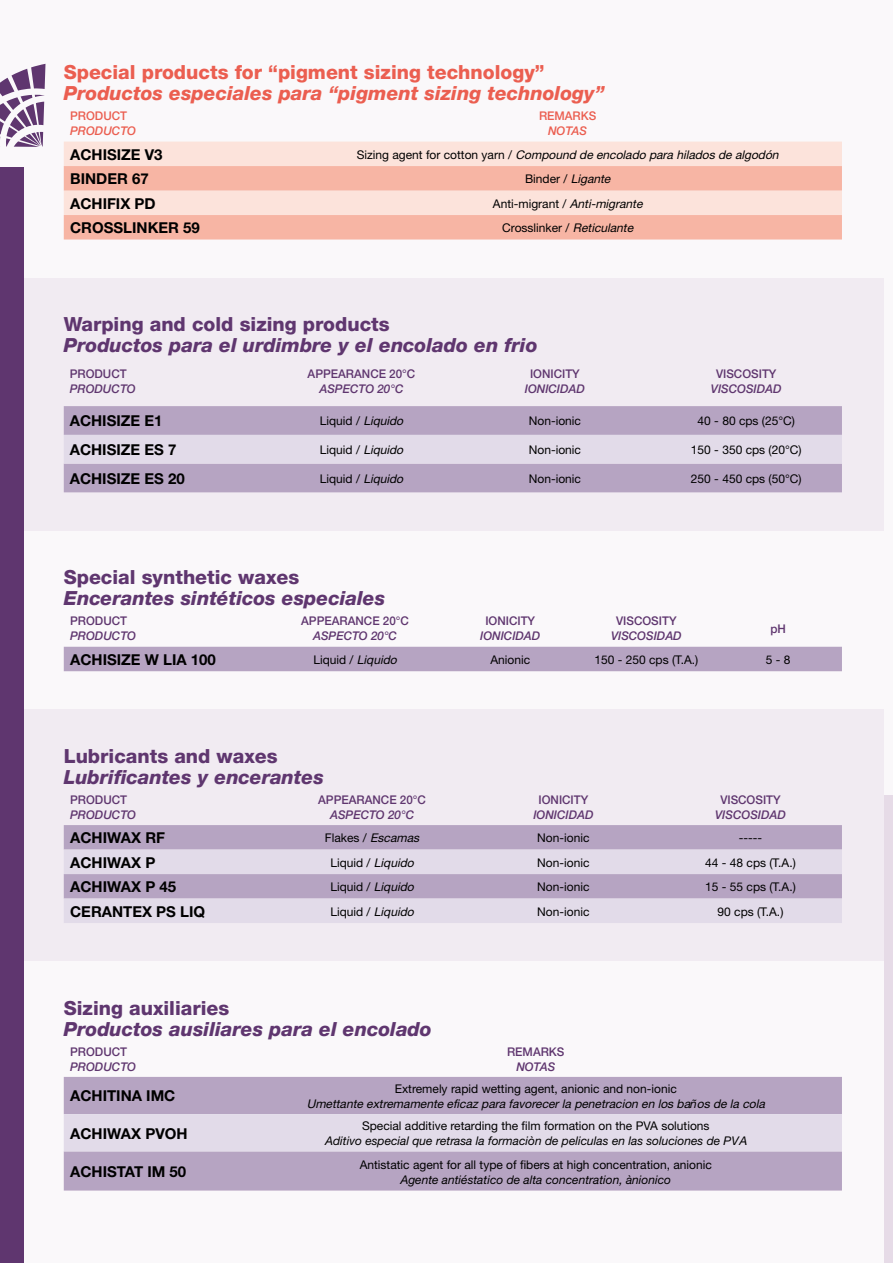
<style>
.page{position:relative;width:893px;height:1263px;background:#fff}
.page>*{position:absolute;margin:0;border:0;box-sizing:border-box;transform-origin:0 0}
.t1{font:italic 800 19.5px "Helvetica Neue";color:#5f366f}
.t2{font:800 19.5px "Helvetica Neue";color:#5f366f}
.t3{font:italic 800 19.5px "Helvetica Neue";color:#eb5e50}
.t4{font:800 19.5px "Helvetica Neue";color:#eb5e50}
.t5{font:700 15px "Helvetica Neue";color:#000}
.t6{font:12px/15px "Helvetica Neue";color:#000;text-align:center}
.t7{font:italic 12px "Helvetica Neue East A";color:#000}
.t8{font:500 12px "Helvetica Neue";color:#5f366f}
.t9{font:italic 500 12px "Helvetica Neue";color:#5f366f}
.t10{font:italic 12px/15px "Helvetica Neue";color:#000;text-align:center}
.t11{font:500 12px "Helvetica Neue";color:#eb5e50}
.t12{font:italic 500 12px "Helvetica Neue";color:#eb5e50}
.s1{font-family:"Helvetica Neue";font-style:normal}
.s2{font-family:"Helvetica Neue East A";font-style:italic}
.s3{font-family:"Helvetica Neue"}
.s4{font-style:normal}
.s5{font-family:"Helvetica Neue East A"}
.s6{font-style:inherit}
.s7{font-style:italic}
</style>
<div class="page">
<div style="left:0;top:0;width:884px;height:278px;background:#faf8fa"></div>
<div style="left:0;top:531px;width:884px;height:178px;background:#faf8fa"></div>
<div style="left:0;top:961px;width:884px;height:302px;background:#faf8fa"></div>
<div style="left:0;top:278px;width:884px;height:253px;background:#f1ebf2"></div>
<div style="left:0;top:709px;width:884px;height:252px;background:#f1ebf2"></div>
<div style="left:0;top:168px;width:24px;height:1095px;background:#5f366f"></div>
<div style="left:64px;top:647px;width:778px;height:24px;background:#b6a4c2"></div>
<div style="left:64px;top:825px;width:778px;height:24px;background:#b6a4c2"></div>
<svg style="left:64px;top:849px;width:778px;height:74px;fill:#e2dbe9"></svg>
<svg style="left:0;top:64px;width:46px;height:83px"></svg>
<div style="left:884px;top:0;width:9px;height:795px;background:#faf8fa"></div>
<div style="left:884px;top:795px;width:9px;height:468px;background:#e6dbe7"></div>
<div style="left:64px;top:1077px;width:778px;height:113px;background:#b6a4c2"></div>
<div style="left:64px;top:1114px;width:778px;height:37px;background:#e2dbe9"></div>
<div style="left:64px;top:142px;width:778px;height:24px;background:#fce3db"></div>
<svg style="left:64px;top:166px;width:778px;height:74px;background:#f8c4b6"></svg>
<div style="left:64px;top:406px;width:778px;height:86px;background:#b6a4c2"></div>
<div style="left:64px;top:435px;width:778px;height:29px;background:#e2dbe9"></div>
<h1 class="t4" style="left:64px;top:60px;width:482px">Special products for “pigment sizing technology”</h1>
<h1 class="t3" style="left:64px;top:81px;width:542px">Productos especiales para “pigment sizing technology”</h1>
<p class="t11" style="left:70px;top:109px;width:58px">PRODUCT</p>
<p class="t12" style="left:70px;top:124px;width:67px">PRODUCTO</p>
<p class="t11" style="left:539px;top:109px;width:59px">REMARKS</p>
<p class="t12" style="left:548px;top:124px;width:40px">NOTAS</p>
<p class="t5" style="left:70px;top:145px;width:94px">ACHISIZE V3</p>
<p class="t7" style="left:357px;top:147px;width:423px"><span class="s1">Sizing agent for cotton yarn /</span> Compound de encolado para hilados de algodón</p>
<p class="t5" style="left:70px;top:170px;width:80px">BINDER 67</p>
<p class="t6" style="left:525px;top:171px;width:87px">Binder / <span class="s2">Ligante</span></p>
<p class="t5" style="left:70px;top:194px;width:87px">ACHIFIX PD</p>
<p class="t6" style="left:493px;top:196px;width:151px">Anti-migrant / <span class="s2">Anti-migrante</span></p>
<p class="t5" style="left:70px;top:219px;width:131px">CROSSLINKER 59</p>
<p class="t6" style="left:502px;top:220px;width:132px">Crosslinker / <span class="s2">Reticulante</span></p>
<h1 class="t2" style="left:64px;top:312px;width:327px">Warping and cold sizing products</h1>
<h1 class="t1" style="left:64px;top:333px;width:475px">Productos para el urdimbre y el encolado en frio</h1>
<p class="t8" style="left:70px;top:367px;width:58px">PRODUCT</p>
<p class="t9" style="left:70px;top:382px;width:67px">PRODUCTO</p>
<p class="t8" style="left:308px;top:367px;width:109px">APPEARANCE 20°C</p>
<p class="t9" style="left:319px;top:382px;width:85px">ASPECTO 20°C</p>
<p class="t8" style="left:530px;top:367px;width:51px">IONICITY</p>
<p class="t9" style="left:525px;top:382px;width:62px">IONICIDAD</p>
<p class="t8" style="left:716px;top:367px;width:62px">VISCOSITY</p>
<p class="t9" style="left:711px;top:382px;width:72px">VISCOSIDAD</p>
<p class="t5" style="left:70px;top:412px;width:94px">ACHISIZE E1</p>
<p class="t6" style="left:320px;top:413px;width:85px">Liquid / <span class="s2">Liquido</span></p>
<p class="t6" style="left:529px;top:413px;width:54px">Non-ionic</p>
<p class="t6" style="left:698px;top:413px;width:99px">40 - 80 cps (25°C)</p>
<p class="t5" style="left:70px;top:440px;width:108px">ACHISIZE ES 7</p>
<p class="t6" style="left:320px;top:442px;width:85px">Liquid / <span class="s2">Liquido</span></p>
<p class="t6" style="left:529px;top:442px;width:54px">Non-ionic</p>
<p class="t6" style="left:691px;top:442px;width:112px">150 - 350 cps (20°C)</p>
<p class="t5" style="left:70px;top:469px;width:117px">ACHISIZE ES 20</p>
<p class="t6" style="left:320px;top:471px;width:85px">Liquid / <span class="s2">Liquido</span></p>
<p class="t6" style="left:529px;top:471px;width:54px">Non-ionic</p>
<p class="t6" style="left:691px;top:471px;width:112px">250 - 450 cps (50°C)</p>
<h1 class="t2" style="left:64px;top:565px;width:237px">Special synthetic waxes</h1>
<h1 class="t1" style="left:64px;top:586px;width:323px">Encerantes sintéticos especiales</h1>
<p class="t8" style="left:70px;top:614px;width:58px">PRODUCT</p>
<p class="t9" style="left:70px;top:629px;width:67px">PRODUCTO</p>
<p class="t8" style="left:301px;top:614px;width:109px">APPEARANCE 20°C</p>
<p class="t9" style="left:313px;top:629px;width:85px">ASPECTO 20°C</p>
<p class="t8" style="left:485px;top:614px;width:51px">IONICITY</p>
<p class="t9" style="left:480px;top:629px;width:62px">IONICIDAD</p>
<p class="t8" style="left:616px;top:614px;width:62px">VISCOSITY</p>
<p class="t9" style="left:611px;top:629px;width:72px">VISCOSIDAD</p>
<p class="t8" style="left:770px;top:621px;width:17px">pH</p>
<p class="t5" style="left:70px;top:650px;width:147px">ACHISIZE W LIA 100</p>
<p class="t6" style="left:313px;top:652px;width:85px">Liquid / <span class="s2">Liquido</span></p>
<p class="t6" style="left:490px;top:652px;width:41px">Anionic</p>
<p class="t6" style="left:594px;top:652px;width:105px">150 - 250 cps (T.A.)</p>
<p class="t6" style="left:766px;top:652px;width:26px">5 - 8</p>
<h1 class="t2" style="left:64px;top:744px;width:215px">Lubricants and waxes</h1>
<h1 class="t1" style="left:64px;top:765px;width:262px">Lubrificantes y encerantes</h1>
<p class="t8" style="left:70px;top:792px;width:58px">PRODUCT</p>
<p class="t9" style="left:70px;top:807px;width:67px">PRODUCTO</p>
<p class="t8" style="left:318px;top:792px;width:109px">APPEARANCE 20°C</p>
<p class="t9" style="left:330px;top:807px;width:85px">ASPECTO 20°C</p>
<p class="t8" style="left:538px;top:792px;width:51px">IONICITY</p>
<p class="t9" style="left:533px;top:807px;width:62px">IONICIDAD</p>
<p class="t8" style="left:720px;top:792px;width:62px">VISCOSITY</p>
<p class="t9" style="left:715px;top:807px;width:72px">VISCOSIDAD</p>
<p class="t5" style="left:70px;top:828px;width:96px">ACHIWAX RF</p>
<p class="t6" style="left:325px;top:830px;width:96px">Flakes / <span class="s2">Escamas</span></p>
<p class="t6" style="left:537px;top:830px;width:54px">Non-ionic</p>
<p class="t6" style="left:739px;top:830px;width:25px">-----</p>
<p class="t5" style="left:70px;top:853px;width:87px">ACHIWAX P</p>
<p class="t6" style="left:330px;top:855px;width:85px">Liquid / <span class="s2">Liquido</span></p>
<p class="t6" style="left:537px;top:855px;width:54px">Non-ionic</p>
<p class="t6" style="left:705px;top:855px;width:92px">44 - 48 cps (T.A.)</p>
<p class="t5" style="left:70px;top:877px;width:108px">ACHIWAX P 45</p>
<p class="t6" style="left:330px;top:879px;width:85px">Liquid / <span class="s2">Liquido</span></p>
<p class="t6" style="left:537px;top:879px;width:54px">Non-ionic</p>
<p class="t6" style="left:705px;top:879px;width:92px">15 - 55 cps (T.A.)</p>
<p class="t5" style="left:70px;top:902px;width:137px">CERANTEX PS LIQ</p>
<p class="t6" style="left:330px;top:903px;width:85px">Liquid / <span class="s2">Liquido</span></p>
<p class="t6" style="left:537px;top:903px;width:54px">Non-ionic</p>
<p class="t6" style="left:718px;top:903px;width:67px">90 cps (T.A.)</p>
<h1 class="t2" style="left:64px;top:996px;width:167px">Sizing auxiliaries</h1>
<h1 class="t1" style="left:64px;top:1017px;width:370px">Productos ausiliares para el encolado</h1>
<p class="t8" style="left:70px;top:1044px;width:58px">PRODUCT</p>
<p class="t9" style="left:70px;top:1059px;width:67px">PRODUCTO</p>
<p class="t8" style="left:507px;top:1044px;width:59px">REMARKS</p>
<p class="t9" style="left:516px;top:1059px;width:40px">NOTAS</p>
<p class="t5" style="left:70px;top:1087px;width:107px">ACHITINA IMC</p>
<p class="t6" style="left:395px;top:1081px;width:284px">Extremely rapid wetting agent, anionic and non-ionic</p>
<p class="t7" style="left:307px;top:1096px;width:460px">Umettante extremamente eficaz para favorecer la penetracion en los ba<span class="s3">ñ</span>os de la cola</p>
<p class="t5" style="left:70px;top:1124px;width:119px">ACHIWAX PVOH</p>
<p class="t10" style="left:325px;top:1118px;width:423px"><span class="s4">Special additive retarding the film formation on the PVA solutions<br></span>Aditivo especial que retrasa la formaciòn de peliculas en las soluciones de PV<span class="s5">A</span></p>
<p class="t5" style="left:70px;top:1162px;width:118px">ACHISTAT IM 50</p>
<p class="t6" style="left:360px;top:1157px;width:354px">Antistatic agent for all type of fibers at high concentration, anioni<span class="s6">c<br></span><span class="s7">Agente antiéstatico de alta concentration, ànionico</span></p>
</div>
